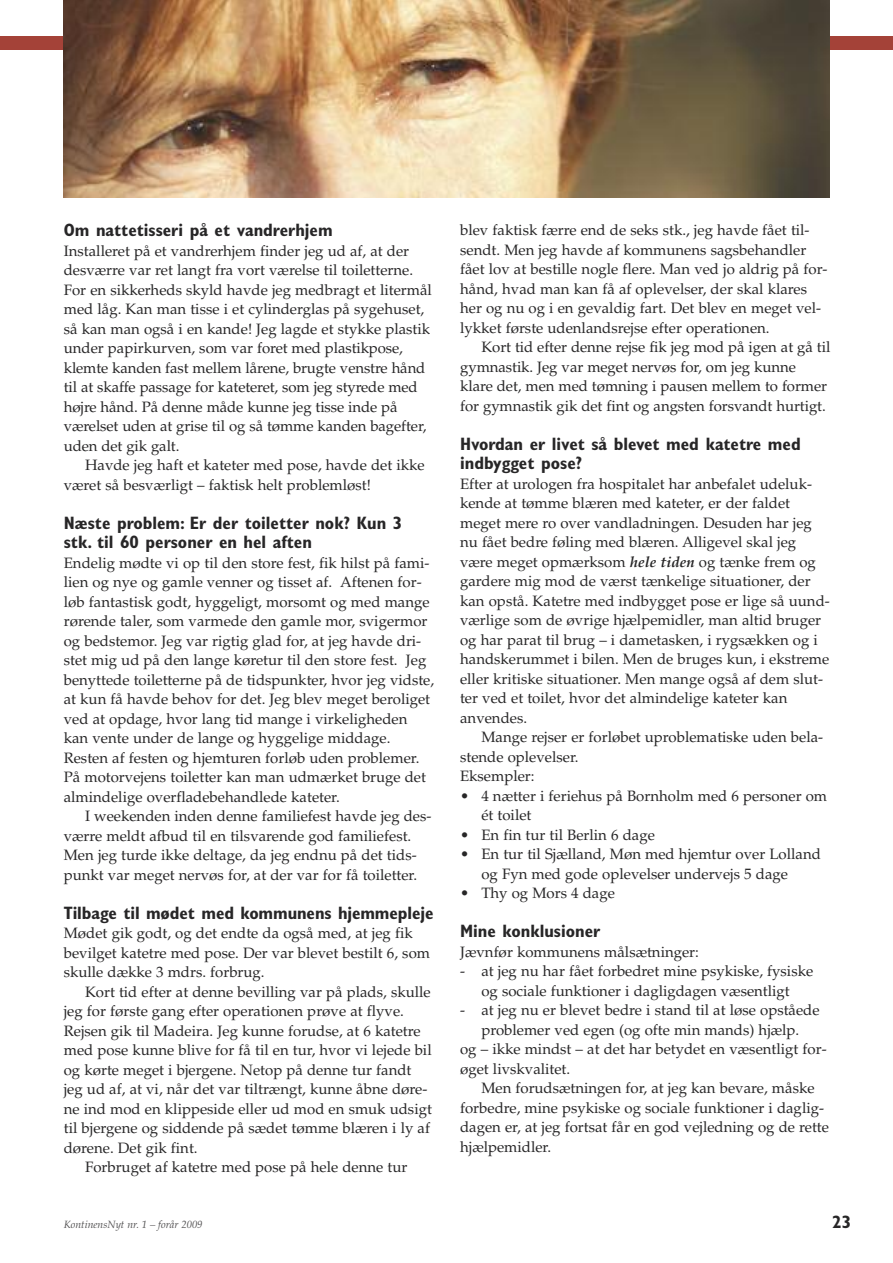
<style>
.page{position:relative;width:893px;height:1263px;background:#fff}
.page>*{position:absolute;margin:0;border:0;box-sizing:border-box;transform-origin:0 0}
.t1{font:700 condensed 18px/19.5px "Gill Sans";color:#272627}
.t2{font:15px/19.5px "Palatino";color:#272627}
.t3{font:italic 10.5px "Palatino";color:#525152}
.s1{font-weight:700;font-style:italic}
</style>
<div class="page">
<div style="left:0;top:36px;width:893px;height:14px;background:#a44238"></div>
<img style="left:64px;top:0;width:765px;height:198px">
<p class="t1" style="left:64px;top:222px;width:270px">Om nattetisseri på et vandrerhjem</p>
<p class="t2" style="left:64px;top:243px;width:370px">Installeret på et vandrerhjem finder jeg ud af, at der desværre var ret langt fra vort værelse til toiletterne.<br>For en sikkerheds skyld havde jeg medbragt et litermål med låg. Kan man tisse i et cylinderglas på sygehuset, så kan man også i en kande! Jeg lagde et stykke plastik under papirkurven, som var foret med plastikpose, klemte kanden fast mellem lårene, brugte venstre hånd til at skaffe passage for kateteret, som jeg styrede med højre hånd. På denne måde kunne jeg tisse inde på værelset uden at grise til og så tømme kanden bagefter, uden det gik galt.</p>
<p class="t2" style="left:64px;top:457px;width:362px;text-indent:21px">Havde jeg haft et kateter med pose, havde det ikke været så besværligt – faktisk helt problemløst!</p>
<p class="t1" style="left:64px;top:515px;width:340px">Næste problem: Er der toiletter nok? Kun 3 stk. til 60 personer en hel aften</p>
<p class="t2" style="left:64px;top:555px;width:372px">Endelig mødte vi op til den store fest, fik hilst på fami&shy;lien og nye og gamle venner og tisset af. Aftenen for&shy;løb fantastisk godt, hyggeligt, morsomt og med mange rørende taler, som varmede den gamle mor, svigermor og bedstemor. Jeg var rigtig glad for, at jeg havde dri&shy;stet mig ud på den lange køretur til den store fest. Jeg benyttede toiletterne på de tidspunkter, hvor jeg vidste, at kun få havde behov for det. Jeg blev meget beroliget ved at opdage, hvor lang tid mange i virkeligheden kan vente under de lange og hyggelige middage.<br>Resten af festen og hjemturen forløb uden problemer.<br>På motorvejens toiletter kan man udmærket bruge det almindelige overfladebehandlede kateter.</p>
<p class="t2" style="left:64px;top:808px;width:369px;text-indent:21px">I weekenden inden denne familiefest havde jeg des&shy;værre meldt afbud til en tilsvarende god familiefest.<br>Men jeg turde ikke deltage, da jeg endnu på det tids&shy;punkt var meget nervøs for, at der var for få toiletter.</p>
<p class="t1" style="left:64px;top:905px;width:371px">Tilbage til mødet med kommunens hjemmepleje</p>
<p class="t2" style="left:64px;top:925px;width:368px">Mødet gik godt, og det endte da også med, at jeg fik bevilget katetre med pose. Der var blevet bestilt 6, som skulle dække 3 mdrs. forbrug.</p>
<p class="t2" style="left:85px;top:984px;width:347px">Kort tid efter at denne bevilling var på plads, skulle</p>
<p class="t2" style="left:64px;top:1003px;width:342px">jeg for første gang efter operationen prøve at flyve.</p>
<p class="t2" style="left:64px;top:1023px;width:358px">Rejsen gik til Madeira. Jeg kunne forudse, at 6 katetre</p>
<p class="t2" style="left:64px;top:1042px;width:369px">med pose kunne blive for få til en tur, hvor vi lejede bil</p>
<p class="t2" style="left:64px;top:1062px;width:349px">og kørte meget i bjergene. Netop på denne tur fandt</p>
<p class="t2" style="left:64px;top:1081px;width:365px">jeg ud af, at vi, når det var tiltrængt, kunne åbne døre-</p>
<p class="t2" style="left:64px;top:1101px;width:370px">ne ind mod en klippeside eller ud mod en smuk udsigt</p>
<p class="t2" style="left:64px;top:1120px;width:368px">til bjergene og siddende på sædet tømme blæren i ly af</p>
<p class="t2" style="left:64px;top:1140px;width:135px">dørene. Det gik fint.</p>
<p class="t2" style="left:85px;top:1159px;width:324px">Forbruget af katetre med pose på hele denne tur</p>
<p class="t2" style="left:460px;top:222px;width:369px">blev faktisk færre end de seks stk., jeg havde fået til&shy;sendt. Men jeg havde af kommunens sagsbehandler fået lov at bestille nogle flere. Man ved jo aldrig på for&shy;hånd, hvad man kan få af oplevelser, der skal klares her og nu og i en gevaldig fart. Det blev en meget vel&shy;lykket første udenlandsrejse efter operationen.</p>
<p class="t2" style="left:460px;top:339px;width:372px;text-indent:21px">Kort tid efter denne rejse fik jeg mod på igen at gå til gymnastik. Jeg var meget nervøs for, om jeg kunne klare det, men med tømning i pausen mellem to former for gymnastik gik det fint og angsten forsvandt hurtigt.</p>
<p class="t1" style="left:460px;top:435px;width:342px">Hvordan er livet så blevet med katetre med indbygget pose?</p>
<p class="t2" style="left:460px;top:475px;width:371px">Efter at urologen fra hospitalet har anbefalet udeluk&shy;kende at tømme blæren med kateter, er der faldet meget mere ro over vandladningen. Desuden har jeg nu fået bedre føling med blæren. Alligevel skal jeg være meget opmærksom <span class="s1">hele tiden</span> og tænke frem og gardere mig mod de værst tænkelige situationer, der kan opstå. Katetre med indbygget pose er lige så uund&shy;værlige som de øvrige hjælpemidler, man altid bruger og har parat til brug – i dametasken, i rygsækken og i handskerummet i bilen. Men de bruges kun, i ekstreme eller kritiske situationer. Men mange også af dem slut&shy;ter ved et toilet, hvor det almindelige kateter kan anvendes.</p>
<p class="t2" style="left:460px;top:729px;width:365px;text-indent:21px">Mange rejser er forløbet uproblematiske uden bela&shy;stende oplevelser.<br>Eksempler:</p>
<p class="t2" style="left:481px;top:787px;width:347px;text-indent:-21px">• 4 nætter i feriehus på Bornholm med 6 personer om ét toilet</p>
<p class="t2" style="left:460px;top:826px;width:196px">• En fin tur til Berlin 6 dage</p>
<p class="t2" style="left:481px;top:846px;width:341px;text-indent:-21px">• En tur til Sjælland, Møn med hjemtur over Lolland og Fyn med gode oplevelser undervejs 5 dage</p>
<p class="t2" style="left:460px;top:885px;width:156px">• Thy og Mors 4 dage</p>
<p class="t1" style="left:460px;top:923px;width:142px">Mine konklusioner</p>
<p class="t2" style="left:460px;top:943px;width:240px">Jævnfør kommunens målsætninger:</p>
<p class="t2" style="left:460px;top:963px;width:355px;text-align:center">- at jeg nu har fået forbedret mine psykiske, fysiske og sociale funktioner i dagligdagen væsentligt</p>
<p class="t2" style="left:460px;top:1002px;width:361px">- at jeg nu er blevet bedre i stand til at løse opståede</p>
<p class="t2" style="left:481px;top:1021px;width:319px">problemer ved egen (og ofte min mands) hjælp.</p>
<p class="t2" style="left:460px;top:1041px;width:368px">og – ikke mindst – at det har betydet en væsentligt for-</p>
<p class="t2" style="left:460px;top:1060px;width:112px">øget livskvalitet.</p>
<p class="t2" style="left:481px;top:1080px;width:335px">Men forudsætningen for, at jeg kan bevare, måske</p>
<p class="t2" style="left:460px;top:1099px;width:365px">forbedre, mine psykiske og sociale funktioner i daglig-</p>
<p class="t2" style="left:460px;top:1119px;width:370px">dagen er, at jeg fortsat får en god vejledning og de rette</p>
<p class="t2" style="left:460px;top:1138px;width:93px">hjælpemidler.</p>
<p class="t3" style="left:64px;top:1220px;width:140px">KontinensNyt nr. 1 – forår 2009</p>
<p class="t1" style="left:832px;top:1213px;width:20px">23</p>
</div>
